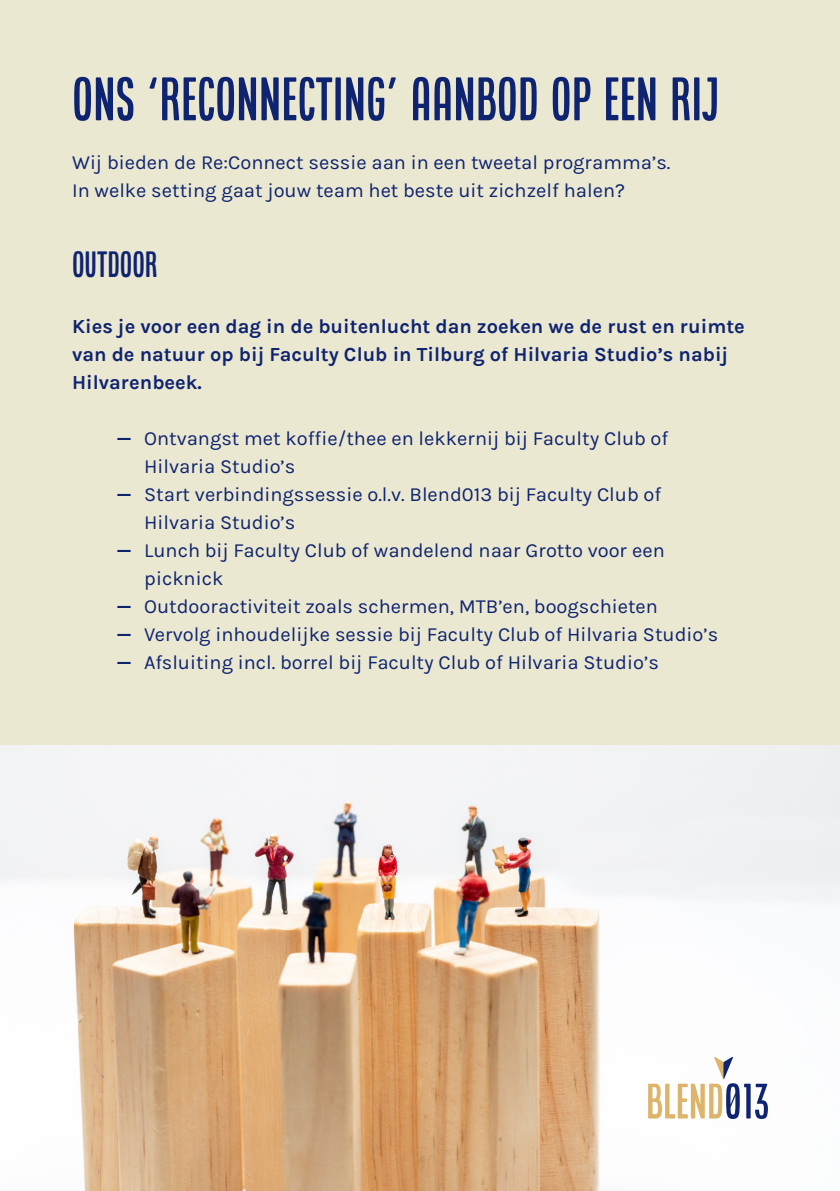
<style>
.page{position:relative;width:840px;height:1191px;background:#fff}
.page>*{position:absolute;margin:0;border:0;box-sizing:border-box;transform-origin:0 0}
.t1{font:53.6px "Airwaves Rounded";color:#0f2470}
.t2{font:32px "Airwaves Rounded";color:#0f2470}
.t3{font:20px "Karla";color:#0f2470}
.t4{font:700 20px/28px "Karla";color:#0f2470}
.s1{font-weight:700}
</style>
<div class="page">
<div style="left:0;top:0;width:839px;height:1191px;background:#ebe8d1"></div>
<img style="left:0;top:746px;width:839px;height:445px">
<svg style="left:647px;top:1056px;width:120px;height:63px;background:#ded8d1"></svg>
<p class="t1" style="left:72px;top:68px;width:648px">ONS ‘RECONNECTING’ AANBOD OP EEN RIJ</p>
<p class="t3" style="left:72px;top:151px;width:599px">Wij bieden de Re:Connect sessie aan in een tweetal programma’s.</p>
<p class="t3" style="left:72px;top:179px;width:554px">In welke setting gaat jouw team het beste uit zichzelf halen?</p>
<p class="t2" style="left:72px;top:245px;width:87px">OUTDOOR</p>
<p class="t4" style="left:72px;top:312px;width:674px">Kies je voor een dag in de buitenlucht dan zoeken we de rust en ruimte van de natuur op bij Faculty Club in Tilburg of Hilvaria Studio’s nabij<br>Hilvarenbeek.</p>
<p class="t3" style="left:72px;top:427px;width:597px">• <span class="s1">—</span> Ontvangst met koffie/thee en lekkernij bij Faculty Club of</p>
<p class="t3" style="left:144px;top:455px;width:153px">Hilvaria Studio’s</p>
<p class="t3" style="left:72px;top:483px;width:590px">• <span class="s1">—</span> Start verbindingssessie o.l.v. Blend013 bij Faculty Club of</p>
<p class="t3" style="left:144px;top:511px;width:153px">Hilvaria Studio’s</p>
<p class="t3" style="left:72px;top:539px;width:593px">• <span class="s1">—</span> Lunch bij Faculty Club of wandelend naar Grotto voor een</p>
<p class="t3" style="left:144px;top:567px;width:81px">picknick</p>
<p class="t3" style="left:72px;top:595px;width:587px">• <span class="s1">—</span> Outdooractiviteit zoals schermen, MTB’en, boogschieten</p>
<p class="t3" style="left:72px;top:623px;width:647px">• <span class="s1">—</span> Vervolg inhoudelijke sessie bij Faculty Club of Hilvaria Studio’s</p>
<p class="t3" style="left:72px;top:651px;width:588px">• <span class="s1">—</span> Afsluiting incl. borrel bij Faculty Club of Hilvaria Studio’s</p>
</div>
